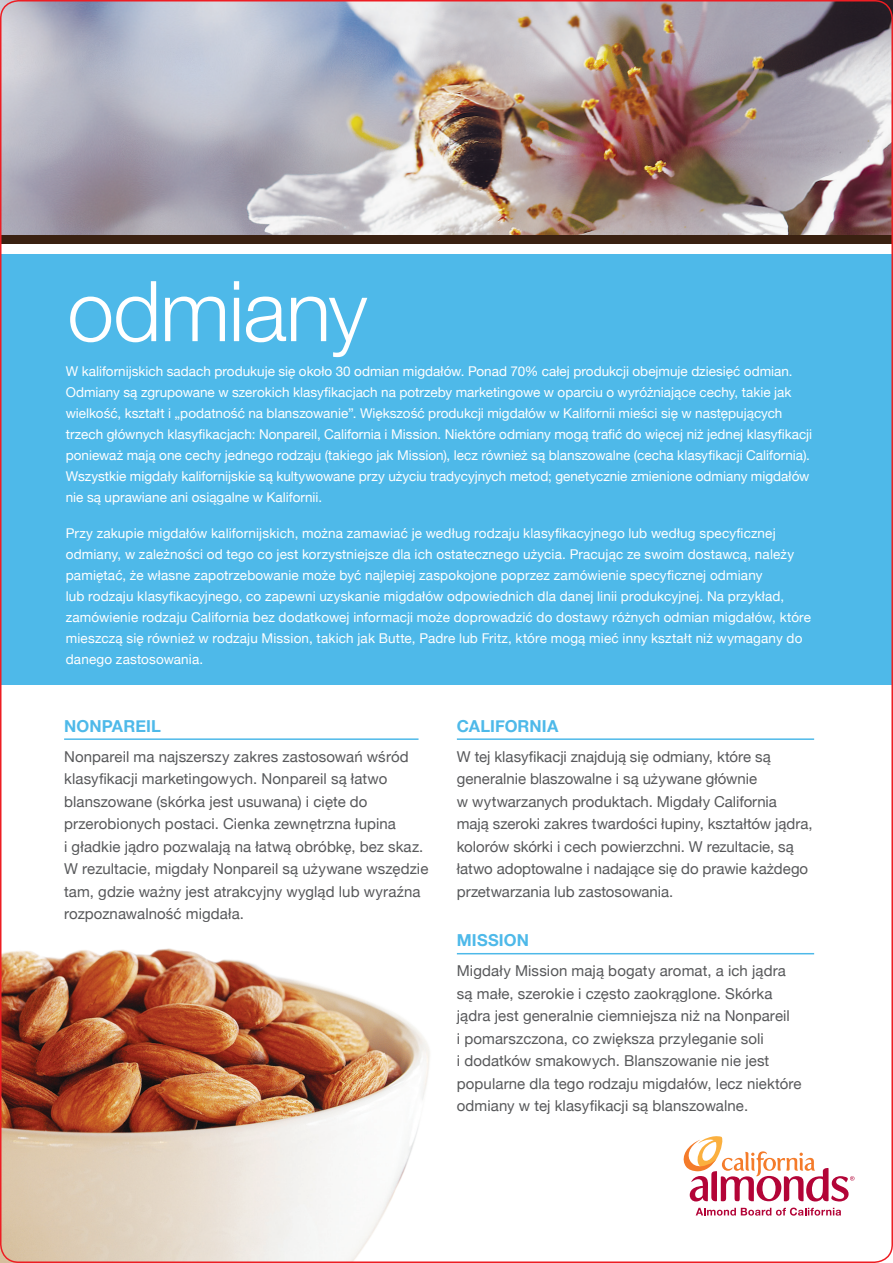
<style>
.page{position:relative;width:893px;height:1263px;background:#fff}
.page>*{position:absolute;margin:0;border:0;box-sizing:border-box;transform-origin:0 0}
.t1{font:300 84px "Helvetica Neue";letter-spacing:-.015em;color:#fff}
.t2{font:700 16.5px "Helvetica Neue";letter-spacing:.005em;color:#4eb9e9}
.t3{font:15px/22.5px "Helvetica Neue";letter-spacing:.005em;color:#57585a}
.t4{font:13.5px/21px "Helvetica Neue";letter-spacing:.005em;color:#fff}
</style>
<div class="page">
<img style="left:0;top:0;width:893px;height:235px">
<div style="left:0;top:254px;width:893px;height:431px;background:#4eb9e9"></div>
<svg style="left:696px;top:1207px;width:145px;height:8px"></svg>
<svg style="left:683px;top:1136px;width:171px;height:65px"></svg>
<hr style="left:457px;top:738px;width:357px;height:2px;background:#4eb9e9">
<hr style="left:457px;top:953px;width:357px;height:1px;background:#4eb9e9">
<hr style="left:64px;top:738px;width:354px;height:2px;background:#4eb9e9">
<img style="left:0;top:948px;width:486px;height:315px">
<div style="left:0;top:235px;width:893px;height:9px;background:#3a2111"></div>
<p class="t1" style="left:67px;top:260px;width:302px">odmiany</p>
<p class="t4" style="left:66px;top:361px;width:748px">W kalifornijskich sadach produkuje się około 30 odmian migdałów. Ponad 70% całej produkcji obejmuje dziesięć odmian.<br>Odmiany są zgrupowane w szerokich klasyfikacjach na potrzeby marketingowe w oparciu o wyróżniające cechy, takie jak wielkość, kształt i „podatność na blanszowanie”. Większość produkcji migdałów w Kalifornii mieści się w następujących trzech głównych klasyfikacjach: Nonpareil, California i Mission. Niektóre odmiany mogą trafić do więcej niż jednej klasyfikacji ponieważ mają one cechy jednego rodzaju (takiego jak Mission), lecz również są blanszowalne (cecha klasyfikacji California).<br>Wszystkie migdały kalifornijskie są kultywowane przy użyciu tradycyjnych metod; genetycznie zmienione odmiany migdałów nie są uprawiane ani osiągalne w Kalifornii.</p>
<p class="t4" style="left:66px;top:523px;width:747px">Przy zakupie migdałów kalifornijskich, można zamawiać je według rodzaju klasyfikacyjnego lub według specyficznej odmiany, w zależności od tego co jest korzystniejsze dla ich ostatecznego użycia. Pracując ze swoim dostawcą, należy pamiętać, że własne zapotrzebowanie może być najlepiej zaspokojone poprzez zamówienie specyficznej odmiany<br>lub rodzaju klasyfikacyjnego, co zapewni uzyskanie migdałów odpowiednich dla danej linii produkcyjnej. Na przykład, zamówienie rodzaju California bez dodatkowej informacji może doprowadzić do dostawy różnych odmian migdałów, które mieszczą się również w rodzaju Mission, takich jak Butte, Padre lub Fritz, które mogą mieć inny kształt niż wymagany do danego zastosowania.</p>
<p class="t2" style="left:64px;top:716px;width:13px">NON</p>
<p class="t2" style="left:102px;top:716px;width:53px">PAREIL</p>
<p class="t3" style="left:64px;top:745px;width:366px">Nonpareil ma najszerszy zakres zastosowań wśród klasyfikacji marketingowych. Nonpareil są łatwo blanszowane (skórka jest usuwana) i cięte do przerobionych postaci. Cienka zewnętrzna łupina<br>i gładkie jądro pozwalają na łatwą obróbkę, bez skaz.<br>W rezultacie, migdały Nonpareil są używane wszędzie tam, gdzie ważny jest atrakcyjny wygląd lub wyraźna rozpoznawalność migdała.</p>
<p class="t2" style="left:457px;top:716px;width:103px">CALIFORNIA</p>
<p class="t3" style="left:457px;top:745px;width:357px">W tej klasyfikacji znajdują się odmiany, które są generalnie blaszowalne i są używane głównie<br>w wytwarzanych produktach. Migdały California mają szeroki zakres twardości łupiny, kształtów jądra, kolorów skórki i cech powierzchni. W rezultacie, są łatwo adoptowalne i nadające się do prawie każdego przetwarzania lub zastosowania.</p>
<p class="t2" style="left:457px;top:930px;width:74px">MISSION</p>
<p class="t3" style="left:457px;top:959px;width:346px">Migdały Mission mają bogaty aromat, a ich jądra są małe, szerokie i często zaokrąglone. Skórka jądra jest generalnie ciemniejsza niż na Nonpareil<br>i pomarszczona, co zwiększa przyleganie soli<br>i dodatków smakowych. Blanszowanie nie jest popularne dla tego rodzaju migdałów, lecz niektóre odmiany w tej klasyfikacji są blanszowalne.</p>
</div>
